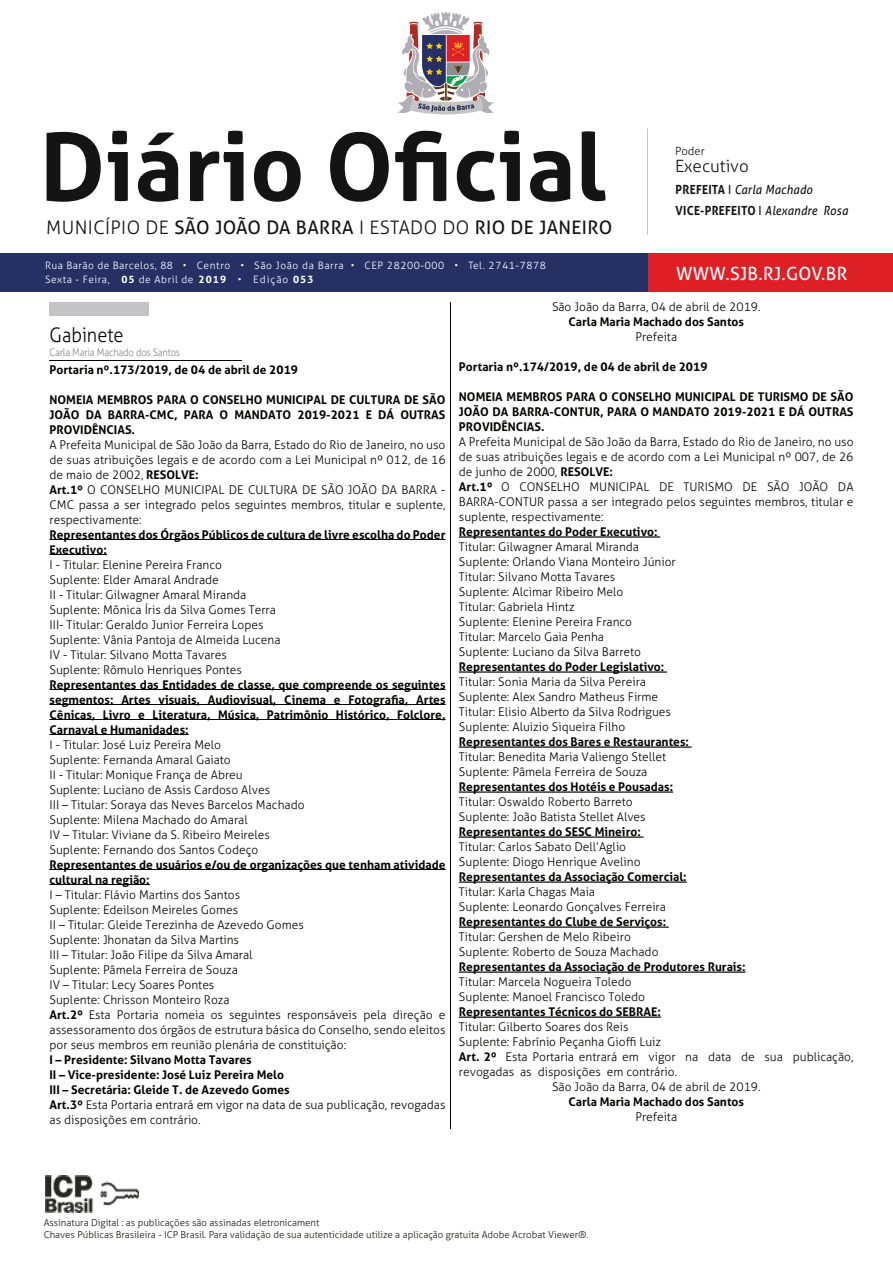
<style>
.page{position:relative;width:893px;height:1263px;background:#fff}
.page>*{position:absolute;margin:0;border:0;box-sizing:border-box;transform-origin:0 0}
.t1{font:700 94.05px "Aller";color:#151414}
.t2{font:300 20.1px "Aller";color:#040503;scale:.9 1}
.t3{font:18.6px "Aller";letter-spacing:.02em;color:#151414}
.t4{font:18.3px "Aller";letter-spacing:.02em;color:#fff}
.t5{font:300 16.95px "Aller";color:#151414}
.t6{font:italic 12.6px/20.4px "Aller";letter-spacing:.02em;color:#151414;scale:.91 1}
.t7{font:300 12px/15px "Aller";color:#040503}
.t8{font:700 12px/15px "Aller";color:#040503;text-align:justify}
.t9{font:300 11.25px "Aller";color:#151414}
.t10{font:300 10.5px "Aller";letter-spacing:-.02em;color:#88888b;scale:.9 1}
.t11{font:300 10.2px/13.2px "Aller";letter-spacing:.06em;color:#fff}
.t12{font:300 9.6px/11.6px "Aller";color:#1a1a18}
.s1{font-weight:300}
.s2{font-weight:700}
.s3{font-weight:700;font-style:normal}
.s4{font-style:normal}
</style>
<div class="page">
<hr style="left:450px;top:302px;width:1px;height:827px;background:#040503">
<img style="left:45px;top:1175px;width:94px;height:37px">
<div style="left:0;top:254px;width:647px;height:38px;background:#263065"></div>
<div style="left:648px;top:254px;width:244px;height:38px;background:#de1f26"></div>
<svg style="left:398px;top:12px;width:96px;height:102px"></svg>
<hr style="left:50px;top:360px;width:192px;height:1px;background:#040503">
<div style="left:50px;top:302px;width:99px;height:14px;background:#c4c3c5"></div>
<svg style="left:50px;top:539px;width:395px;height:1px"></svg>
<svg style="left:50px;top:554px;width:57px;height:1px"></svg>
<svg style="left:50px;top:689px;width:395px;height:1px"></svg>
<svg style="left:50px;top:704px;width:395px;height:1px"></svg>
<svg style="left:50px;top:719px;width:395px;height:1px"></svg>
<svg style="left:50px;top:734px;width:139px;height:1px"></svg>
<svg style="left:50px;top:869px;width:395px;height:1px"></svg>
<svg style="left:50px;top:884px;width:100px;height:1px"></svg>
<svg style="left:459px;top:537px;width:201px;height:1px"></svg>
<svg style="left:459px;top:672px;width:208px;height:1px"></svg>
<svg style="left:459px;top:747px;width:233px;height:1px"></svg>
<svg style="left:459px;top:792px;width:214px;height:1px"></svg>
<svg style="left:459px;top:837px;width:185px;height:1px"></svg>
<svg style="left:459px;top:882px;width:228px;height:1px"></svg>
<svg style="left:459px;top:927px;width:210px;height:1px"></svg>
<svg style="left:459px;top:972px;width:287px;height:1px"></svg>
<svg style="left:459px;top:1017px;width:202px;height:1px"></svg>
<h1 class="t1" style="left:40px;top:109px;width:568px">Diário Oficial</h1>
<h3 class="t3" style="left:46px;top:216px;width:567px"><span class="s1">MUNICÍPIO DE</span> SÃO JOÃO DA BARRA <span class="s1">I ESTADO DO</span> RIO DE JANEIRO</h3>
<p class="t11" style="left:45px;top:259px;width:502px">Rua Barão de Barcelos, 88 • Centro • São João da Barra • CEP 28200-000 • Tel. 2741-7878<br>Sexta - Feira, <span class="s2">05</span> de Abril de <span class="s2">2019</span> • Edição <span class="s2">053</span></p>
<p class="t9" style="left:675px;top:144px;width:31px">Poder</p>
<h3 class="t5" style="left:675px;top:156px;width:75px">Executivo</h3>
<p class="t6" style="left:676px;top:180px;width:191px"><span class="s3">PREFEITA</span> <span class="s4">I</span> Carla Machado<br><span class="s3">VICE-PREFEITO</span> <span class="s4">I</span> Alexandre Rosa</p>
<h3 class="t4" style="left:676px;top:262px;width:173px">WWW.SJB.RJ.GOV.BR</h3>
<h2 class="t2" style="left:50px;top:323px;width:84px">Gabinete</h2>
<p class="t10" style="left:50px;top:346px;width:147px">Carla Maria Machado dos Santos</p>
<p class="t8" style="left:50px;top:362px;width:250px">Portaria nº.173/2019, de 04 de abril de 2019</p>
<p class="t8" style="left:50px;top:392px;width:398px">NOMEIA MEMBROS PARA O CONSELHO MUNICIPAL DE CULTURA DE SÃO JOÃO DA BARRA-CMC, PARA O MANDATO 2019-2021 E DÁ OUTRAS PROVIDÊNCIAS.</p>
<p class="t7" style="left:50px;top:437px;width:398px">A Prefeita Municipal de São João da Barra, Estado do Rio de Janeiro, no uso de suas atribuições legais e de acordo com a Lei Municipal nº 012, de 16 de maio de 2002, <span class="s2">RESOLVE:<br>Art.1º</span> O CONSELHO MUNICIPAL DE CULTURA DE SÃO JOÃO DA BARRA - CMC passa a ser integrado pelos seguintes membros, titular e suplente, respectivamente:</p>
<p class="t8" style="left:50px;top:527px;width:397px">Representantes dos Órgãos Públicos de cultura de livre escolha do Poder<br>Executivo:</p>
<p class="t7" style="left:50px;top:557px;width:233px">I - Titular: Elenine Pereira Franco<br>Suplente: Elder Amaral Andrade<br>II - Titular: Gilwagner Amaral Miranda Suplente: Mônica Íris da Silva Gomes Terra III- Titular: Geraldo Junior Ferreira Lopes Suplente: Vânia Pantoja de Almeida Lucena IV - Titular: Silvano Motta Tavares<br>Suplente: Rômulo Henriques Pontes</p>
<p class="t8" style="left:50px;top:677px;width:397px">Representantes das Entidades de classe, que compreende os seguintes segmentos: Artes visuais, Audiovisual, Cinema e Fotografia, Artes Cênicas, Livro e Literatura, Música, Patrimônio Histórico, Folclore, Carnaval e Humanidades:</p>
<p class="t7" style="left:50px;top:737px;width:257px">I - Titular: José Luiz Pereira Melo<br>Suplente: Fernanda Amaral Gaiato<br>II - Titular: Monique França de Abreu<br>Suplente: Luciano de Assis Cardoso Alves<br>III – Titular: Soraya das Neves Barcelos Machado Suplente: Milena Machado do Amaral<br>IV – Titular: Viviane da S. Ribeiro Meireles Suplente: Fernando dos Santos Codeço</p>
<p class="t8" style="left:50px;top:857px;width:397px">Representantes de usuários e/ou de organizações que tenham atividade cultural na região:</p>
<p class="t7" style="left:50px;top:887px;width:397px">I – Titular: Flávio Martins dos Santos<br>Suplente: Edeilson Meireles Gomes<br>II – Titular: Gleide Terezinha de Azevedo Gomes<br>Suplente: Jhonatan da Silva Martins<br>III – Titular: João Filipe da Silva Amaral<br>Suplente: Pâmela Ferreira de Souza<br>IV – Titular: Lecy Soares Pontes<br>Suplente: Chrisson Monteiro Roza<br><span class="s2">Art.2º</span> Esta Portaria nomeia os seguintes responsáveis pela direção e assessoramento dos órgãos de estrutura básica do Conselho, sendo eleitos por seus membros em reunião plenária de constituição:</p>
<p class="t8" style="left:50px;top:1052px;width:397px;text-align:left">I – Presidente: Silvano Motta Tavares<br>II – Vice-presidente: José Luiz Pereira Melo<br>III – Secretária: Gleide T. de Azevedo Gomes<br>Art.3º <span class="s1">Esta Portaria entrará em vigor na data de sua publicação, revogadas as disposições em contrário.</span></p>
<p class="t7" style="left:552px;top:299px;width:210px">São João da Barra, 04 de abril de 2019.</p>
<p class="t8" style="left:568px;top:314px;width:177px">Carla Maria Machado dos Santos</p>
<p class="t7" style="left:635px;top:329px;width:43px">Prefeita</p>
<p class="t8" style="left:459px;top:359px;width:250px">Portaria nº.174/2019, de 04 de abril de 2019</p>
<p class="t8" style="left:459px;top:389px;width:396px">NOMEIA MEMBROS PARA O CONSELHO MUNICIPAL DE TURISMO DE SÃO JOÃO DA BARRA-CONTUR, PARA O MANDATO 2019-2021 E DÁ OUTRAS PROVIDÊNCIAS.</p>
<p class="t7" style="left:459px;top:434px;width:396px">A Prefeita Municipal de São João da Barra, Estado do Rio de Janeiro, no uso de suas atribuições legais e de acordo com a Lei Municipal nº 007, de 26 de junho de 2000, <span class="s2">RESOLVE:<br>Art.1º</span> O CONSELHO MUNICIPAL DE TURISMO DE SÃO JOÃO DA BARRA-CONTUR passa a ser integrado pelos seguintes membros, titular e suplente, respectivamente:</p>
<p class="t8" style="left:459px;top:524px;width:200px">Representantes do Poder Executivo:</p>
<p class="t7" style="left:459px;top:539px;width:218px">Titular: Gilwagner Amaral Miranda<br>Suplente: Orlando Viana Monteiro Júnior<br>Titular: Silvano Motta Tavares<br>Suplente: Alcimar Ribeiro Melo<br>Titular: Gabriela Hintz<br>Suplente: Elenine Pereira Franco<br>Titular: Marcelo Gaia Penha<br>Suplente: Luciano da Silva Barreto</p>
<p class="t8" style="left:459px;top:659px;width:207px">Representantes do Poder Legislativo:</p>
<p class="t7" style="left:459px;top:674px;width:214px">Titular: Sonia Maria da Silva Pereira Suplente: Alex Sandro Matheus Firme Titular: Elisio Alberto da Silva Rodrigues Suplente: Aluizio Siqueira Filho</p>
<p class="t8" style="left:459px;top:734px;width:232px">Representantes dos Bares e Restaurantes:</p>
<p class="t7" style="left:459px;top:749px;width:209px">Titular: Benedita Maria Valiengo Stellet<br>Suplente: Pâmela Ferreira de Souza</p>
<p class="t8" style="left:459px;top:779px;width:216px">Representantes dos Hotéis e Pousadas:</p>
<p class="t7" style="left:459px;top:794px;width:188px">Titular: Oswaldo Roberto Barreto<br>Suplente: João Batista Stellet Alves</p>
<p class="t8" style="left:459px;top:824px;width:183px">Representantes do SESC Mineiro:</p>
<p class="t7" style="left:459px;top:839px;width:183px">Titular: Carlos Sabato Dell’Aglio<br>Suplente: Diogo Henrique Avelino</p>
<p class="t8" style="left:459px;top:869px;width:229px">Representantes da Associação Comercial:</p>
<p class="t7" style="left:459px;top:884px;width:209px">Titular: Karla Chagas Maia<br>Suplente: Leonardo Gonçalves Ferreira</p>
<p class="t8" style="left:459px;top:914px;width:209px">Representantes do Clube de Serviços:</p>
<p class="t7" style="left:459px;top:929px;width:201px">Titular: Gershen de Melo Ribeiro<br>Suplente: Roberto de Souza Machado</p>
<p class="t8" style="left:459px;top:959px;width:288px">Representantes da Associação de Produtores Rurais:</p>
<p class="t7" style="left:459px;top:974px;width:188px">Titular: Marcela Nogueira Toledo<br>Suplente: Manoel Francisco Toledo</p>
<p class="t8" style="left:459px;top:1004px;width:203px">Representantes Técnicos do SEBRAE:</p>
<p class="t7" style="left:459px;top:1019px;width:171px">Titular: Gilberto Soares dos Reis</p>
<p class="t7" style="left:459px;top:1034px;width:204px">Suplente: Fabrínio Peçanha Gioffi Luiz</p>
<p class="t7" style="left:459px;top:1049px;width:396px"><span class="s2">Art. 2º</span> Esta Portaria entrará em vigor na data de sua publicação,</p>
<p class="t7" style="left:459px;top:1064px;width:220px">revogadas as disposições em contrário.</p>
<p class="t7" style="left:552px;top:1079px;width:210px">São João da Barra, 04 de abril de 2019.</p>
<p class="t8" style="left:568px;top:1094px;width:177px">Carla Maria Machado dos Santos</p>
<p class="t7" style="left:635px;top:1109px;width:43px">Prefeita</p>
<p class="t12" style="left:44px;top:1217px;width:546px">Assinatura Digital : as publicações são assinadas eletronicament<br>Chaves Públicas Brasileira - ICP Brasil. Para validação de sua autenticidade utilize a aplicação gratuita Adobe Acrobat Viewer®.</p>
</div>
